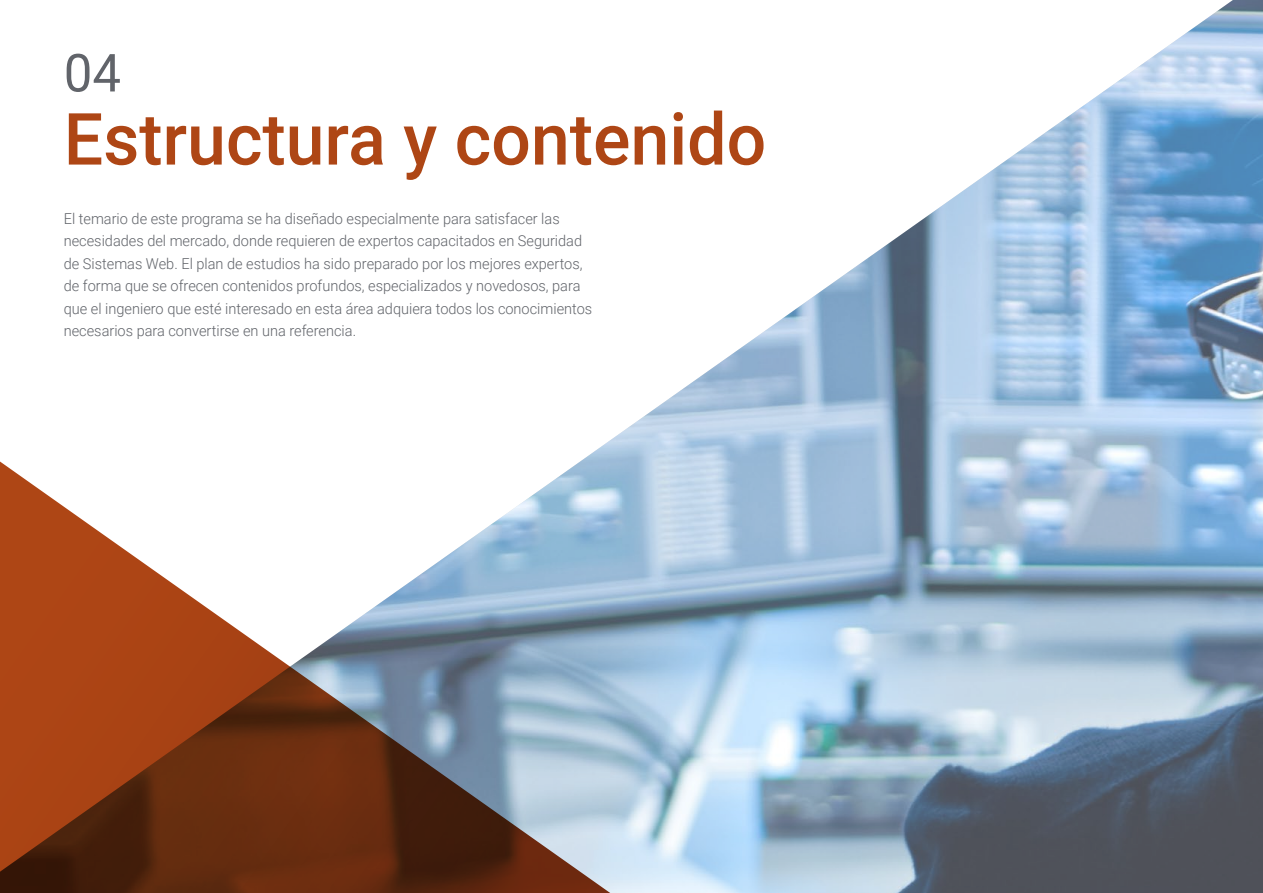
<style>
.page{position:relative;width:1263px;height:893px;background:#fff}
.page>*{position:absolute;margin:0;border:0;box-sizing:border-box;transform-origin:0 0}
.t1{font:500 72px "Roboto";color:#ae4615}
.t2{font:52.5px "Roboto";color:#61646a}
.t3{font:300 15px/22.5px "Roboto";color:#61646a}
</style>
<div class="page">
<img style="left:602px;top:0;width:661px;height:893px">
<svg style="left:0;top:446px;width:640px;height:447px"></svg>
<h2 class="t2" style="left:64px;top:36px;width:59px">04</h2>
<h1 class="t1" style="left:64px;top:89px;width:704px">Estructura y contenido</h1>
<p class="t3" style="left:64px;top:207px;width:530px">El temario de este programa se ha diseñado especialmente para satisfacer las necesidades del mercado, donde requieren de expertos capacitados en Seguridad de Sistemas Web. El plan de estudios ha sido preparado por los mejores expertos, de forma que se ofrecen contenidos profundos, especializados y novedosos, para que el ingeniero que esté interesado en esta área adquiera todos los conocimientos necesarios para convertirse en una referencia.</p>
</div>
